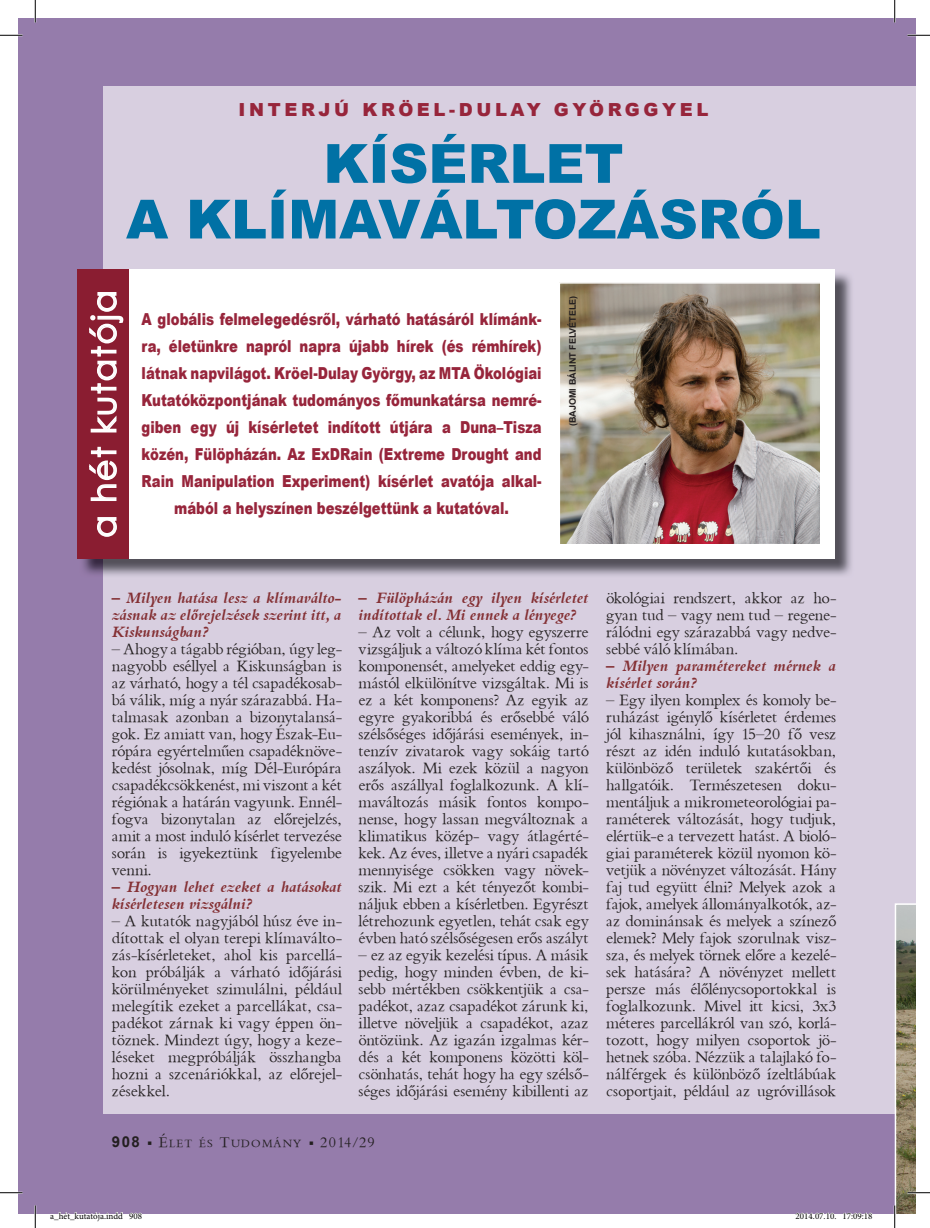
<style>
.page{position:relative;width:930px;height:1228px;background:#fff}
.page>*{position:absolute;margin:0;border:0;box-sizing:border-box;transform-origin:0 0}
.t1{font:900 54px/55.7px "Arial";color:#0071a5;text-align:center}
.t2{font:33px "Century Gothic";letter-spacing:.05em;color:#fff}
.t3{font:900 18px "Arial";letter-spacing:.2em;color:#97253b}
.t4{font:16.5px/17px "Bembo PFL";letter-spacing:.01em;color:#231f20;text-align:justify}
.t5{font:900 16.5px/27px "Arial";color:#97253b;text-align:center;scale:.8 1}
.t6{font:italic 700 16.5px/17px "Bembo PFL";color:#843034}
.t7{font:11.55px "Bembo PFL";letter-spacing:.135em;color:#231f20}
.t8{font:9px "Minion Pro";color:#000}
.t9{font:700 9px "Arial";color:#231f20}
.s1{font-family:"Arial";font-weight:700;font-size:15px}
.s2{font-size:15.45px}
</style>
<div class="page">
<div style="left:18px;top:18px;width:897px;height:1195px;background:#957cab"></div>
<div style="left:103px;top:86px;width:812px;height:1027px;background:#d8cfe0"></div>
<img style="left:80px;top:273px;width:772px;height:303px">
<div style="left:78px;top:269px;width:757px;height:289px;background:#fff"></div>
<div style="left:78px;top:269px;width:51px;height:289px;background:#8a1d31"></div>
<img style="left:561px;top:285px;width:258px;height:257px">
<div style="left:558px;top:282px;width:264px;height:263px;border:2px solid #fff"></div>
<svg style="left:97px;top:517px;width:20px;height:20px"></svg>
<svg style="left:89px;top:446px;width:28px;height:55px"></svg>
<svg style="left:89px;top:292px;width:35px;height:141px"></svg>
<hr style="left:0;top:34px;width:22px;height:2px;background:#fff">
<hr style="left:907px;top:34px;width:22px;height:2px;background:#fff">
<hr style="left:0;top:1191px;width:22px;height:2px;background:#fff">
<hr style="left:34px;top:0;width:2px;height:23px;background:#fff">
<hr style="left:34px;top:1205px;width:2px;height:22px;background:#fff">
<hr style="left:893px;top:0;width:2px;height:23px;background:#fff">
<hr style="left:893px;top:1205px;width:2px;height:22px;background:#fff">
<svg style="left:0;top:35px;width:22px;height:1px"></svg>
<svg style="left:907px;top:35px;width:22px;height:1px"></svg>
<svg style="left:0;top:1192px;width:22px;height:1px"></svg>
<svg style="left:35px;top:0;width:1px;height:23px"></svg>
<svg style="left:35px;top:1205px;width:1px;height:22px"></svg>
<svg style="left:894px;top:0;width:1px;height:23px"></svg>
<svg style="left:894px;top:903px;width:35px;height:324px"></svg>
<svg style="left:50px;top:1212px;width:92px;height:2px"></svg>
<svg style="left:795px;top:1212px;width:41px;height:2px"></svg>
<svg style="left:842px;top:1212px;width:29px;height:2px"></svg>
<p class="t3" style="left:238px;top:97px;width:471px">INTERJÚ KRÖEL-DULAY GYÖRGGYEL</p>
<h1 class="t1" style="left:126px;top:134px;width:696px">KÍSÉRLET<br>A KLÍMAVÁLTOZÁSRÓL</h1>
<h2 class="t2" style="left:81px;top:537px;width:249px;rotate:-90deg">a hét kutatója</h2>
<p class="t9" style="left:566px;top:426px;width:132px;rotate:-90deg">(BAJOMI BÁLINT FELVÉTELE)</p>
<p class="t5" style="left:142px;top:305px;width:501px">A globális felmelegedésről, várható hatásáról klímánk&shy;ra, életünkre napról napra újabb hírek (és rémhírek) látnak napvilágot. Kröel-Dulay György, az MTA Ökológiai Kutatóközpontjának tudományos főmunkatársa nemré&shy;giben egy új kísérletet indított útjára a Duna–Tisza közén, Fülöpházán. Az ExDRain (Extreme Drought and Rain Manipulation Experiment) kísérlet avatója alkal&shy;mából a helyszínen beszélgettünk a kutatóval.</p>
<p class="t6" style="left:112px;top:588px;width:231px;text-align:justify">– Milyen hatása lesz a klímaválto&shy;zásnak az előrejelzések szerint itt, a Kiskunságban?</p>
<p class="t4" style="left:112px;top:639px;width:231px">– Ahogy a tágabb régióban, úgy leg&shy;nagyobb eséllyel a Kiskunságban is az várható, hogy a tél csapadékosab&shy;bá válik, míg a nyár szárazabbá. Ha&shy;talmasak azonban a bizonytalansá&shy;gok. Ez amiatt van, hogy Észak-Eu&shy;rópára egyértelműen csapadéknöve&shy;kedést jósolnak, míg Dél-Európára csapadékcsökkenést, mi viszont a két régiónak a határán vagyunk. Ennél&shy;fogva bizonytalan az előrejelzés, amit a most induló kísérlet tervezése során is igyekeztünk figyelembe venni.</p>
<p class="t6" style="left:112px;top:877px;width:231px">– Hogyan lehet ezeket a hatásokat kísérletesen vizsgálni?</p>
<p class="t4" style="left:112px;top:911px;width:231px">– A kutatók nagyjából húsz éve in&shy;dítottak el olyan terepi klímaválto&shy;zás-kísérleteket, ahol kis parcellá&shy;kon próbálják a várható időjárási körülményeket szimulálni, például melegítik ezeket a parcellákat, csa&shy;padékot zárnak ki vagy éppen ön&shy;töznek. Mindezt úgy, hogy a keze&shy;léseket megpróbálják összhangba hozni a szcenáriókkal, az előrejel&shy;zésekkel.</p>
<p class="t6" style="left:358px;top:588px;width:231px">– Fülöpházán egy ilyen kísérletet indítottak el. Mi ennek a lényege?</p>
<p class="t4" style="left:358px;top:622px;width:231px">– Az volt a célunk, hogy egyszerre vizsgáljuk a változó klíma két fontos komponensét, amelyeket eddig egy&shy;mástól elkülönítve vizsgáltak. Mi is ez a két komponens? Az egyik az egyre gyakoribbá és erősebbé váló szélsőséges időjárási események, in&shy;tenzív zivatarok vagy sokáig tartó aszályok. Mi ezek közül a nagyon erős aszállyal foglalkozunk. A klí&shy;maváltozás másik fontos kompo&shy;nense, hogy lassan megváltoznak a klimatikus közép- vagy átlagérté&shy;kek. Az éves, illetve a nyári csapadék mennyisége csökken vagy növek&shy;szik. Mi ezt a két tényezőt kombi&shy;náljuk ebben a kísérletben. Egyrészt létrehozunk egyetlen, tehát csak egy évben ható szélsőségesen erős aszályt</p>
<p class="t4" style="left:358px;top:945px;width:231px">– ez az egyik kezelési típus. A másik pedig, hogy minden évben, de ki&shy;sebb mértékben csökkentjük a csa&shy;padékot, azaz csapadékot zárunk ki, illetve növeljük a csapadékot, azaz öntözünk. Az igazán izgalmas kér&shy;dés a két komponens közötti köl&shy;csönhatás, tehát hogy ha egy szélső&shy;séges időjárási esemény kibillenti az</p>
<p class="t7" style="left:112px;top:1136px;width:264px"><span class="s1">908</span> <span class="s2">É</span>LET ÉS <span class="s2">T</span>UDOMÁNY <span class="s2">2014/29</span></p>
<p class="t4" style="left:606px;top:588px;width:231px">ökológiai rendszert, akkor az ho&shy;gyan tud – vagy nem tud – regene&shy;rálódni egy szárazabbá vagy nedve&shy;sebbé váló klímában.</p>
<p class="t6" style="left:606px;top:656px;width:231px">– Milyen paramétereket mérnek a kísérlet során?</p>
<p class="t4" style="left:606px;top:690px;width:231px">– Egy ilyen komplex és komoly be&shy;ruházást igénylő kísérletet érdemes jól kihasználni, így 15–20 fő vesz részt az idén induló kutatásokban, különböző területek szakértői és hallgatóik. Természetesen doku&shy;mentáljuk a mikrometeorológiai pa&shy;raméterek változását, hogy tudjuk, elértük-e a tervezett hatást. A bioló&shy;giai paraméterek közül nyomon kö&shy;vetjük a növényzet változását. Hány faj tud együtt élni? Melyek azok a fajok, amelyek állományalkotók, az&shy;az dominánsak és melyek a színező elemek? Mely fajok szorulnak visz&shy;sza, és melyek törnek előre a kezelé&shy;sek hatására? A növényzet mellett persze más élőlénycsoportokkal is foglalkozunk. Mivel itt kicsi, 3x3 méteres parcellákról van szó, korlá&shy;tozott, hogy milyen csoportok jö&shy;hetnek szóba. Nézzük a talajlakó fo&shy;nálférgek és különböző ízeltlábúak csoportjait, például az ugróvillások</p>
<p class="t8" style="left:50px;top:1209px;width:93px">a_hét_kutatója.indd 908</p>
<p class="t8" style="left:795px;top:1209px;width:78px">2014.07.10. 17:09:18</p>
</div>
